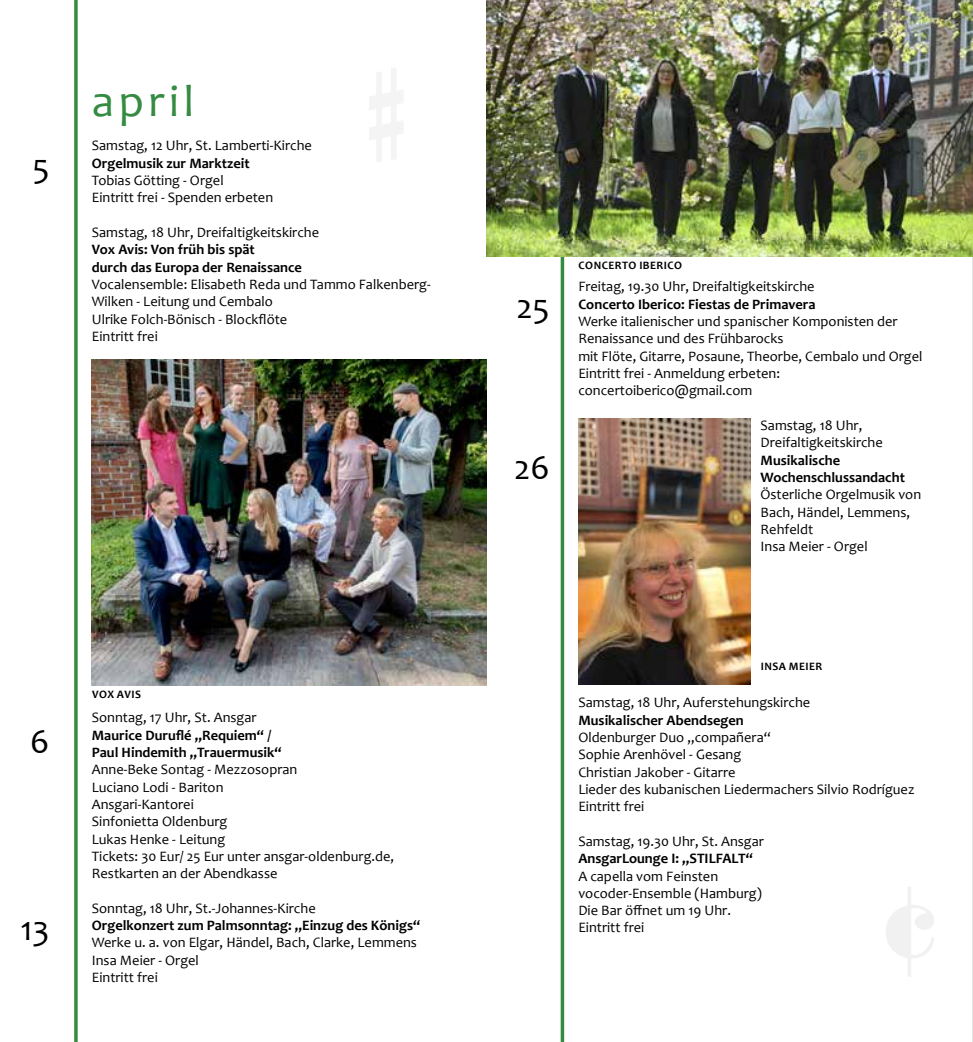
<style>
.page{position:relative;width:973px;height:1042px;background:#fff}
.page>*{position:absolute;margin:0;border:0;box-sizing:border-box;transform-origin:0 0}
.t1{font:45.5px "Candara";color:#348b41}
.t2{font:35px "Candara";color:#000}
.t3{font:14.35px/17.3px "Candara";color:#000}
.t4{font:700 14.35px/17.3px "Candara";color:#000}
.t5{font:700 11.38px "Candara";letter-spacing:.04em;color:#000}
</style>
<div class="page">
<svg style="left:560px;top:257px;width:4px;height:785px;background:#579f61"></svg>
<svg style="left:74px;top:0;width:4px;height:1042px;background:#4d9958"></svg>
<hr style="left:972px;top:29px;width:1px;height:1013px;background:#c7c8ca">
<svg style="left:886px;top:887px;width:48px;height:89px"></svg>
<img style="left:92px;top:360px;width:394px;height:325px">
<img style="left:486px;top:0;width:486px;height:257px">
<img style="left:578px;top:419px;width:172px;height:266px">
<svg style="left:369px;top:68px;width:34px;height:94px"></svg>
<h2 class="t2" style="left:32px;top:144px;width:19px">5</h2>
<h1 class="t1" style="left:92px;top:72px;width:104px">april</h1>
<p class="t3" style="left:92px;top:137px;width:221px">Samstag, 12 Uhr, St. Lamberti-Kirche</p>
<p class="t4" style="left:92px;top:154px;width:159px">Orgelmusik zur Marktzeit</p>
<p class="t3" style="left:92px;top:171px;width:183px">Tobias Götting - Orgel<br>Eintritt frei - Spenden erbeten</p>
<p class="t3" style="left:92px;top:223px;width:229px">Samstag, 18 Uhr, Dreifaltigkeitskirche</p>
<p class="t4" style="left:92px;top:241px;width:211px">Vox Avis: Von früh bis spät<br>durch das Europa der Renaissance</p>
<p class="t3" style="left:92px;top:275px;width:340px">Vocalensemble: Elisabeth Reda und Tammo Falkenberg-Wilken - Leitung und Cembalo<br>Ulrike Folch-Bönisch - Blockflöte<br>Eintritt frei</p>
<h2 class="t2" style="left:30px;top:720px;width:21px">6</h2>
<h2 class="t2" style="left:20px;top:907px;width:31px">13</h2>
<p class="t5" style="left:92px;top:687px;width:45px">vox avis</p>
<p class="t3" style="left:92px;top:709px;width:166px">Sonntag, 17 Uhr, St. Ansgar</p>
<p class="t4" style="left:92px;top:726px;width:191px">Maurice Duruflé „Requiem“ /<br>Paul Hindemith „Trauermusik“</p>
<p class="t3" style="left:92px;top:761px;width:304px">Anne-Beke Sontag - Mezzosopran<br>Luciano Lodi - Bariton<br>Ansgari-Kantorei<br>Sinfonietta Oldenburg<br>Lukas Henke - Leitung<br>Tickets: 30 Eur/ 25 Eur unter ansgar-oldenburg.de,<br>Restkarten an der Abendkasse</p>
<p class="t3" style="left:92px;top:899px;width:225px">Sonntag, 18 Uhr, St.-Johannes-Kirche</p>
<p class="t4" style="left:92px;top:916px;width:330px">Orgelkonzert zum Palmsonntag: „Einzug des Königs“</p>
<p class="t3" style="left:92px;top:934px;width:326px">Werke u. a. von Elgar, Händel, Bach, Clarke, Lemmens<br>I nsa Meier - Orgel<br>Eintritt frei</p>
<h2 class="t2" style="left:516px;top:284px;width:35px">25</h2>
<h2 class="t2" style="left:514px;top:446px;width:37px">26</h2>
<p class="t5" style="left:578px;top:258px;width:38px">concerto</p>
<p class="t5" style="left:639px;top:258px;width:43px">iberico</p>
<p class="t3" style="left:578px;top:278px;width:238px">Freitag, 19.30 Uhr, Dreifaltigkeitskirche</p>
<p class="t4" style="left:578px;top:295px;width:239px">Concerto Iberico: Fiestas de Primavera</p>
<p class="t3" style="left:578px;top:312px;width:345px">Werke italienischer und spanischer Komponisten der Renaissance und des Frühbarocks<br>mit Flöte, Gitarre, Posaune, Theorbe, Cembalo und Orgel Eintritt frei - Anmeldung erbeten: concertoiberico@gmail.com</p>
<p class="t3" style="left:760px;top:416px;width:124px">Samstag, 18 Uhr,<br>Dreifaltigkeitskirche</p>
<p class="t4" style="left:760px;top:451px;width:146px">Musikalische<br>Wochenschlussandacht</p>
<p class="t3" style="left:760px;top:486px;width:162px">Österliche Orgelmusik von<br>Bach, Händel, Lemmens,<br>Rehfeldt<br>I nsa Meier - Orgel</p>
<p class="t5" style="left:760px;top:659px;width:36px">insa meier</p>
<p class="t3" style="left:578px;top:694px;width:233px">Samstag, 18 Uhr, Auferstehungskirche</p>
<p class="t4" style="left:578px;top:711px;width:167px">Musikalischer Abendsegen</p>
<p class="t3" style="left:578px;top:728px;width:338px">Oldenburger Duo „compañera“<br>Sophie Arenhövel - Gesang<br>Christian Jakober - Gitarre<br>Lieder des kubanischen Liedermachers Silvio Rodríguez<br>Eintritt frei</p>
<p class="t3" style="left:578px;top:832px;width:187px">Samstag, 19.30 Uhr, St. Ansgar</p>
<p class="t4" style="left:578px;top:849px;width:176px">AnsgarLounge I: „STILFALT“</p>
<p class="t3" style="left:578px;top:867px;width:185px">A capella vom Feinsten vocoder-Ensemble (Hamburg)<br>Die Bar öffnet um 19 Uhr.<br>Eintritt frei</p>
</div>
